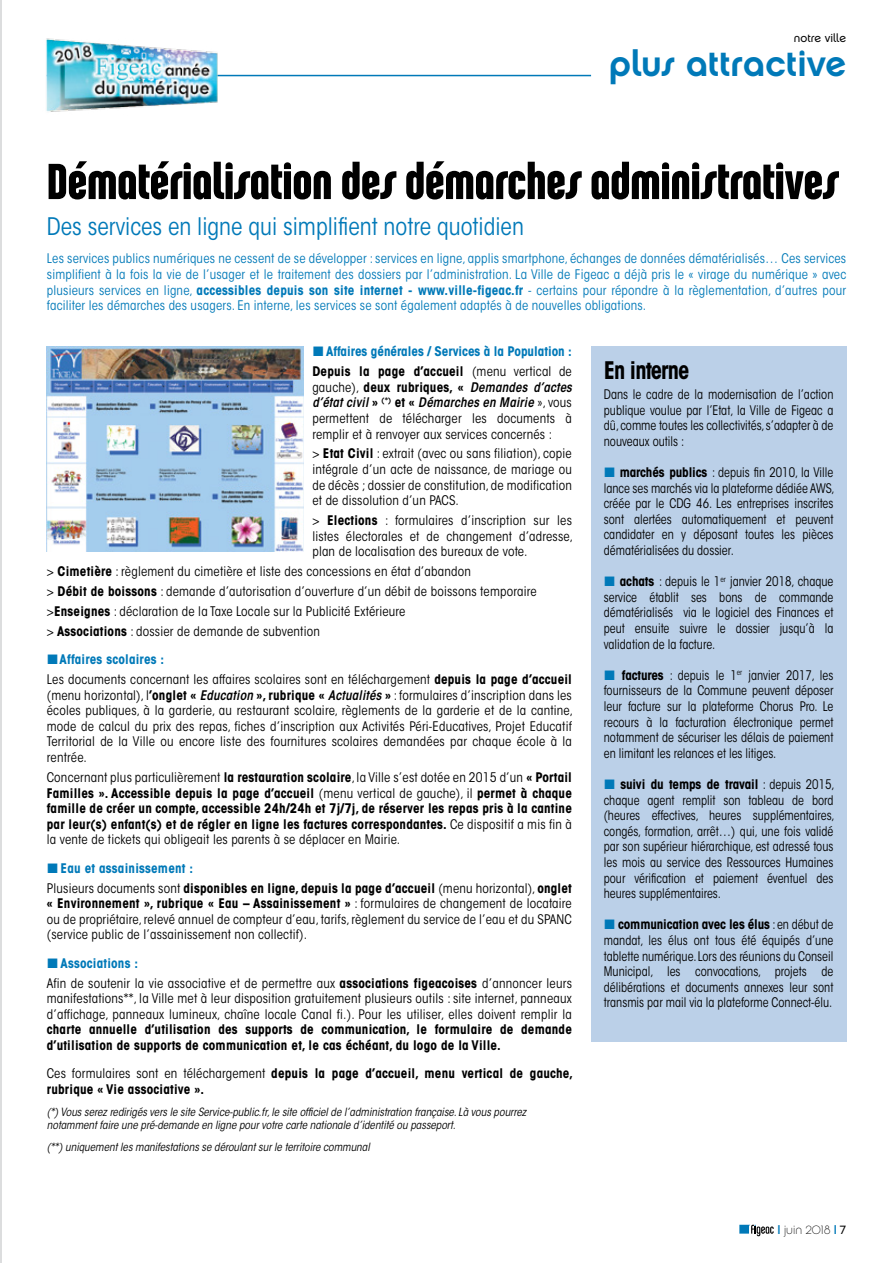
<style>
.page{position:relative;width:893px;height:1263px;background:#fff}
.page>*{position:absolute;margin:0;border:0;box-sizing:border-box;transform-origin:0 0}
.t1{font:54px "Chalet Comprime Hong Kong Seventy";color:#000}
.t2{font:36px "Chalet New York Nineteen Seventy";color:#0079b8}
.t3{font:condensed 24px "ITC Avant Garde Std";color:#0079b8}
.t4{font:700 condensed 24px "ITC Avant Garde Std";color:#000;scale:.94 1}
.t5{font:condensed 13.2px/15.6px "ITC Avant Garde Std";letter-spacing:.015em;color:#000;text-align:justify}
.t6{font:condensed 13.2px/15.6px "ITC Avant Garde Std";letter-spacing:.015em;color:#000;text-align:justify;scale:.94 1}
.t7{font:700 condensed 13.2px/15.6px "ITC Avant Garde Std";letter-spacing:.015em;color:#000}
.t8{font:condensed 13.2px/15.6px "ITC Avant Garde Std";letter-spacing:.015em;color:#0079b8;text-align:justify}
.t9{font:700 condensed 13.2px/19.8px "ITC Avant Garde Std";color:#0079b8;text-align:right}
.t10{font:12px "Chalet Paris Nineteen Seventy";color:#000}
.t11{font:11.7px "Chalet London Nineteen Seventy";letter-spacing:-.005em;color:#000}
.t12{font:italic condensed 11.25px/13.5px "ITC Avant Garde Std";color:#000}
.s1{font-weight:700}
.s2{color:#000}
.s3{font-weight:400;color:#000}
.s4{font-weight:600;font-style:italic}
.s5{font-weight:700;color:#0079b8}
.s6{font-weight:400}
.s7{color:#0079b8}
.s8{font-family:"ITC Avant Garde Std";font-weight:500;color:#0079b8}
.s9{font-family:"Chalet London Nineteen Seventy"}
</style>
<div class="page">
<svg style="left:739px;top:1225px;width:35px;height:11px"></svg>
<div style="left:591px;top:346px;width:255px;height:696px;background:#bbd0e8"></div>
<hr style="left:47px;top:75px;width:544px;height:1px;background:#0079b8">
<img style="left:46px;top:38px;width:171px;height:74px">
<img style="left:47px;top:346px;width:257px;height:205px">
<hr style="left:0;top:0;width:1px;height:1263px;background:#dcddde">
<p class="t11" style="left:794px;top:31px;width:54px">notre ville</p>
<h2 class="t2" style="left:609px;top:41px;width:238px">plus attractive</h2>
<h1 class="t1" style="left:47px;top:150px;width:793px">Dématérialisation des démarches administratives</h1>
<h3 class="t3" style="left:47px;top:212px;width:479px">Des services en ligne qui simplifient notre quotidien</h3>
<p class="t8" style="left:47px;top:251px;width:801px">Les services publics numériques ne cessent de se développer : services en ligne, applis smartphone, échanges de données dématérialisés… Ces services simplifient à la fois la vie de l’usager et le traitement des dossiers par l’administration. La Ville de Figeac a déjà pris le « virage du numérique » avec plusieurs services en ligne, <span class="s1">accessibles depuis son site internet - www.ville-figeac.fr</span> - certains pour répondre à la règlementation, d’autres pour faciliter les démarches des usagers. En interne, les services se sont également adaptés à de nouvelles obligations.</p>
<p class="t9" style="left:312px;top:341px;width:261px">Affaires générales / Services à la Population :<br><span class="s2">Depuis la page d’accueil</span> <span class="s3">(menu vertical de</span></p>
<p class="t5" style="left:312px;top:379px;width:261px">gauche), <span class="s1">deux rubriques, «</span> <span class="s4">Demandes d’actes d’état civil</span> <span class="s1">»</span> <sup>(*)</sup> <span class="s1">et «</span> <span class="s4">Démarches en Mairie</span> », vous permettent de télécharger les documents à remplir et à renvoyer aux services concernés :</p>
<p class="t5" style="left:312px;top:446px;width:261px">&gt; <span class="s1">Etat Civil</span> : extrait (avec ou sans filiation), copie intégrale d’un acte de naissance, de mariage ou de décès ; dossier de constitution, de modification et de dissolution d’un PACS.</p>
<p class="t5" style="left:312px;top:513px;width:262px">&gt; <span class="s1">Elections</span> : formulaires d’inscription sur les listes électorales et de changement d’adresse, plan de localisation des bureaux de vote.</p>
<p class="t5" style="left:47px;top:562px;width:491px;line-height:19.8px;text-align:left">&gt; <span class="s1">Cimetière</span> : règlement du cimetière et liste des concessions en état d’abandon<br>&gt; <span class="s1">Débit de boissons</span> : demande d’autorisation d’ouverture d’un débit de boissons temporaire &gt;<span class="s1">Enseignes</span> : déclaration de la Taxe Locale sur la Publicité Extérieure<br>&gt; <span class="s1">Associations</span> : dossier de demande de subvention</p>
<p class="t5" style="left:47px;top:649px;width:527px;line-height:19.8px;text-indent:12px"><span class="s5">Affaires scolaires :<br></span>Les documents concernant les affaires scolaires sont en téléchargement <span class="s1">depuis la page d’accueil</span></p>
<p class="t5" style="left:47px;top:687px;width:528px">(menu horizontal), l<span class="s1">’onglet «</span> <span class="s4">Education</span> <span class="s1">», rubrique «</span> <span class="s4">Actualités</span> <span class="s1">»</span> : formulaires d’inscription dans les écoles publiques, à la garderie, au restaurant scolaire, règlements de la garderie et de la cantine, mode de calcul du prix des repas, fiches d’inscription aux Activités Péri-Educatives, Projet Educatif Territorial de la Ville ou encore liste des fournitures scolaires demandées par chaque école à la rentrée.</p>
<p class="t7" style="left:47px;top:769px;width:527px;text-align:justify"><span class="s6">Concernant plus particulièrement</span> la restauration scolaire<span class="s6">, la Ville s’est dotée en 2015 d’un</span> « Portail Familles ». Accessible depuis la page d’accueil <span class="s6">(menu vertical de gauche), il</span> permet à chaque famille de créer un compte, accessible 24h/24h et 7j/7j, de réserver les repas pris à la cantine par leur(s) enfant(s) et de régler en ligne les factures correspondantes. <span class="s6">Ce dispositif a mis fin à la vente de tickets qui obligeait les parents à se déplacer en Mairie.</span></p>
<p class="t7" style="left:47px;top:858px;width:527px;line-height:19.8px;text-indent:14px"><span class="s7">Eau et assainissement :<br></span><span class="s6">Plusieurs documents sont</span> disponibles en ligne, depuis la page d’accueil <span class="s6">(menu horizontal),</span> onglet</p>
<p class="t5" style="left:47px;top:896px;width:527px"><span class="s1">« Environnement », rubrique « Eau – Assainissement »</span> : formulaires de changement de locataire ou de propriétaire, relevé annuel de compteur d’eau, tarifs, règlement du service de l’eau et du SPANC (service public de l’assainissement non collectif).</p>
<p class="t5" style="left:47px;top:953px;width:527px;line-height:19.8px;text-indent:14px"><span class="s5">Associations :<br></span>Afin de soutenir la vie associative et de permettre aux <span class="s1">associations figeacoises</span> d’annoncer leurs</p>
<p class="t5" style="left:47px;top:991px;width:527px">manifestations**, la Ville met à leur disposition gratuitement plusieurs outils : site internet, panneaux d’affichage, panneaux lumineux, chaîne locale Canal fi.). Pour les utiliser, elles doivent remplir la</p>
<p class="t7" style="left:47px;top:1022px;width:527px">charte annuelle d’utilisation des supports de communication, le formulaire de demande d’utilisation de supports de communication et, le cas échéant, du logo de la Ville.</p>
<p class="t7" style="left:47px;top:1065px;width:528px"><span class="s6">Ces formulaires sont en téléchargement</span> depuis la page d’accueil, menu vertical de gauche, rubrique « Vie associative ».</p>
<p class="t12" style="left:47px;top:1105px;width:481px">(*) Vous serez redirigés vers le site Service-public.fr, le site officiel de l’administration française. Là vous pourrez notamment faire une pré-demande en ligne pour votre carte nationale d’identité ou passeport.</p>
<p class="t12" style="left:47px;top:1141px;width:324px">(**) uniquement les manifestations se déroulant sur le territoire communal</p>
<h3 class="t4" style="left:604px;top:355px;width:93px">En interne</h3>
<p class="t6" style="left:604px;top:386px;width:246px">Dans le cadre de la modernisation de l’action publique voulue par l’Etat, la Ville de Figeac a dû, comme toutes les collectivités, s’adapter à de nouveaux outils :</p>
<p class="t6" style="left:604px;top:464px;width:247px;text-indent:16px"><span class="s1">marchés publics</span> : depuis fin 2010, la Ville lance ses marchés via la plateforme dédiée AWS, créée par le CDG 46. Les entreprises inscrites sont alertées automatiquement et peuvent candidater en y déposant toutes les pièces dématérialisées du dossier.</p>
<p class="t6" style="left:604px;top:574px;width:246px;text-indent:16px"><span class="s1">achats</span> : depuis le 1<sup>er</sup> janvier 2018, chaque service établit ses bons de commande dématérialisés via le logiciel des Finances et peut ensuite suivre le dossier jusqu’à la validation de la facture.</p>
<p class="t6" style="left:604px;top:667px;width:246px;text-indent:18px"><span class="s1">factures</span> : depuis le 1<sup>er</sup> janvier 2017, les fournisseurs de la Commune peuvent déposer leur facture sur la plateforme Chorus Pro. Le recours à la facturation électronique permet notamment de sécuriser les délais de paiement en limitant les relances et les litiges.</p>
<p class="t6" style="left:604px;top:776px;width:247px;text-indent:16px"><span class="s1">suivi du temps de travail</span> : depuis 2015, chaque agent remplit son tableau de bord (heures effectives, heures supplémentaires, congés, formation, arrêt…) qui, une fois validé par son supérieur hiérarchique, est adressé tous les mois au service des Ressources Humaines pour vérification et paiement éventuel des heures supplémentaires.</p>
<p class="t6" style="left:604px;top:917px;width:246px;text-indent:14px"><span class="s1">communication avec les élus</span> : en début de mandat, les élus ont tous été équipés d’une tablette numérique. Lors des réunions du Conseil Municipal, les convocations, projets de délibérations et documents annexes leur sont transmis par mail via la plateforme Connect-élu.</p>
<p class="t10" style="left:777px;top:1223px;width:70px"><span class="s8">I</span> juin 2018 <span class="s8">I</span> <span class="s9">7</span></p>
</div>
